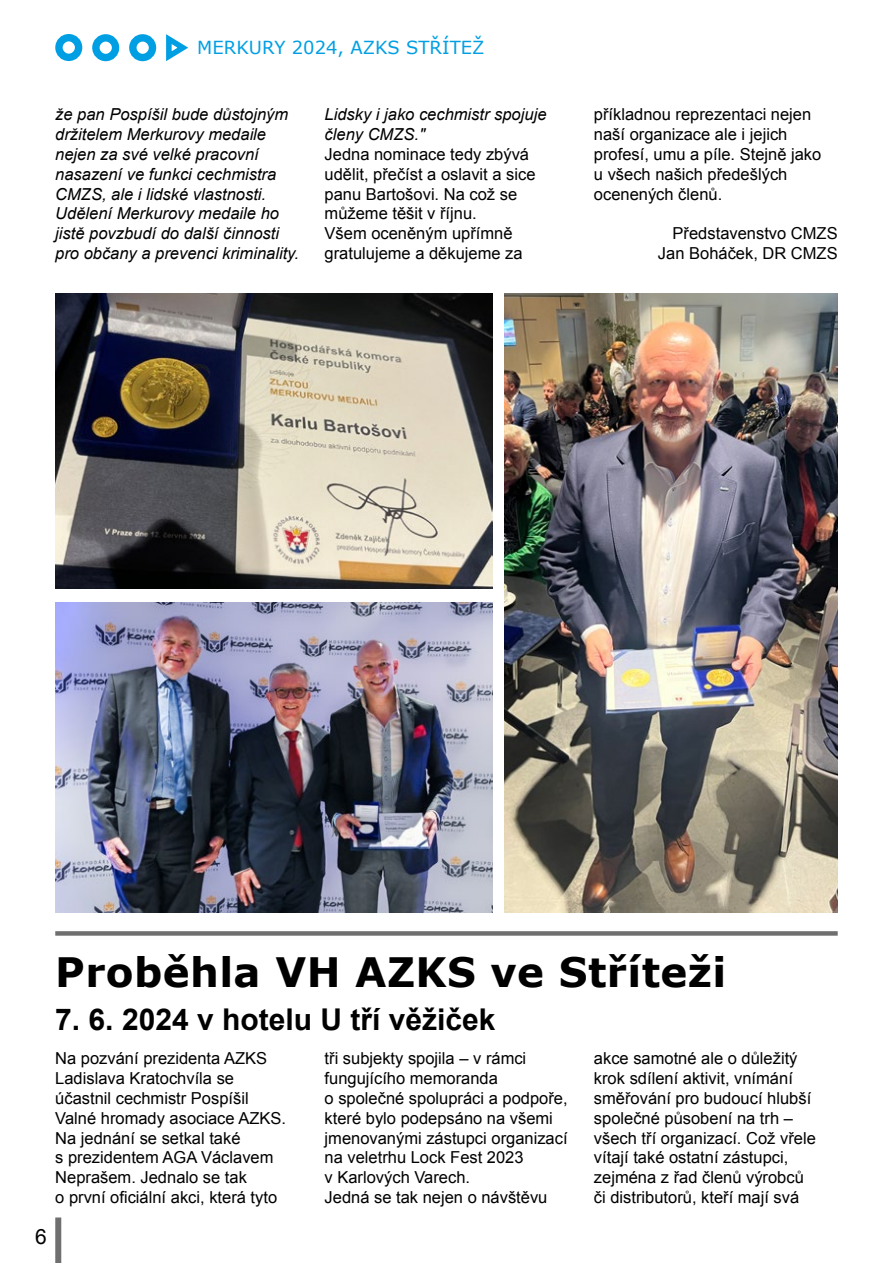
<style>
.page{position:relative;width:893px;height:1263px;background:#fff}
.page>*{position:absolute;margin:0;border:0;box-sizing:border-box;transform-origin:0 0}
.t1{font:700 40.5px "Verdana";letter-spacing:.01em;color:#000}
.t2{font:700 30px "Arial";color:#000}
.t3{font:21px "Arial";color:#000}
.t4{font:18px "Verdana";color:#009fe3}
.t5{font:16.5px/19.8px "Arial";color:#000}
.t6{font:italic 16.5px/19.8px "Arial";color:#000}
</style>
<div class="page">
<div style="left:55px;top:1217px;width:6px;height:46px;background:#706f6f"></div>
<div style="left:55px;top:34px;width:27px;height:27px;border:7px solid #009fe3;border-radius:50%"></div>
<div style="left:92px;top:34px;width:27px;height:27px;border:7px solid #009fe3;border-radius:50%"></div>
<div style="left:129px;top:34px;width:27px;height:27px;border:7px solid #009fe3;border-radius:50%"></div>
<svg style="left:166px;top:34px;width:22px;height:27px"></svg>
<img style="left:505px;top:293px;width:333px;height:619px">
<img style="left:55px;top:293px;width:437px;height:295px">
<img style="left:55px;top:603px;width:437px;height:309px">
<div style="left:55px;top:931px;width:783px;height:5px;background:#706f6f"></div>
<p class="t4" style="left:197px;top:36px;width:289px">MERKURY 2024, AZKS STŘÍTEŽ</p>
<p class="t6" style="left:55px;top:105px;width:245px">že pan Pospíšil bude důstojným držitelem Merkurovy medaile nejen za své velké pracovní nasazení ve funkci cechmistra<br>CMZS, ale i lidské vlastnosti.<br>Udělení Merkurovy medaile ho jistě povzbudí do další činnosti pro občany a prevenci kriminality.</p>
<p class="t6" style="left:325px;top:105px;width:223px">Lidsky i jako cechmistr spojuje členy CMZS."</p>
<p class="t5" style="left:325px;top:145px;width:212px">Jedna nominace tedy zbývá udělit, přečíst a oslavit a sice panu Bartošovi. Na což se můžeme těšit v říjnu.</p>
<p class="t5" style="left:325px;top:224px;width:200px">Všem oceněným upřímně gratulujeme a děkujeme za</p>
<p class="t5" style="left:594px;top:105px;width:229px">příkladnou reprezentaci nejen naší organizace ale i jejich profesí, umu a píle. Stejně jako u všech našich předešlých ocenených členů.</p>
<p class="t5" style="left:673px;top:224px;width:167px">Představenstvo CMZS</p>
<p class="t5" style="left:658px;top:244px;width:181px">Jan Boháček, DR CMZS</p>
<p class="t3" style="left:35px;top:1223px;width:13px">6</p>
<p class="t1" style="left:55px;top:946px;width:672px">Proběhla VH AZKS ve Stříteži</p>
<p class="t2" style="left:55px;top:1000px;width:442px">7. 6. 2024 v hotelu U tří věžiček</p>
<p class="t5" style="left:55px;top:1049px;width:232px">Na pozvání prezidenta AZKS<br>Ladislava Kratochvíla se účastnil cechmistr Pospíšil<br>Valné hromady asociace AZKS.<br>Na jednání se setkal také<br>s prezidentem AGA Václavem<br>Neprašem. Jednalo se tak<br>o první oficiální akci, která tyto</p>
<p class="t5" style="left:325px;top:1049px;width:245px">tři subjekty spojila – v rámci fungujícího memoranda<br>o společné spolupráci a podpoře, které bylo podepsáno na všemi jmenovanými zástupci organizací na veletrhu Lock Fest 2023<br>v Karlových Varech.</p>
<p class="t5" style="left:594px;top:1049px;width:223px">akce samotné ale o důležitý krok sdílení aktivit, vnímání směřování pro budoucí hlubší společné působení na trh – všech tří organizací. Což vřele vítají také ostatní zástupci, zejména z řad členů výrobců či distributorů, kteří mají svá</p>
<p class="t5" style="left:325px;top:1187px;width:224px">Jedná se tak nejen o návštěvu</p>
</div>
